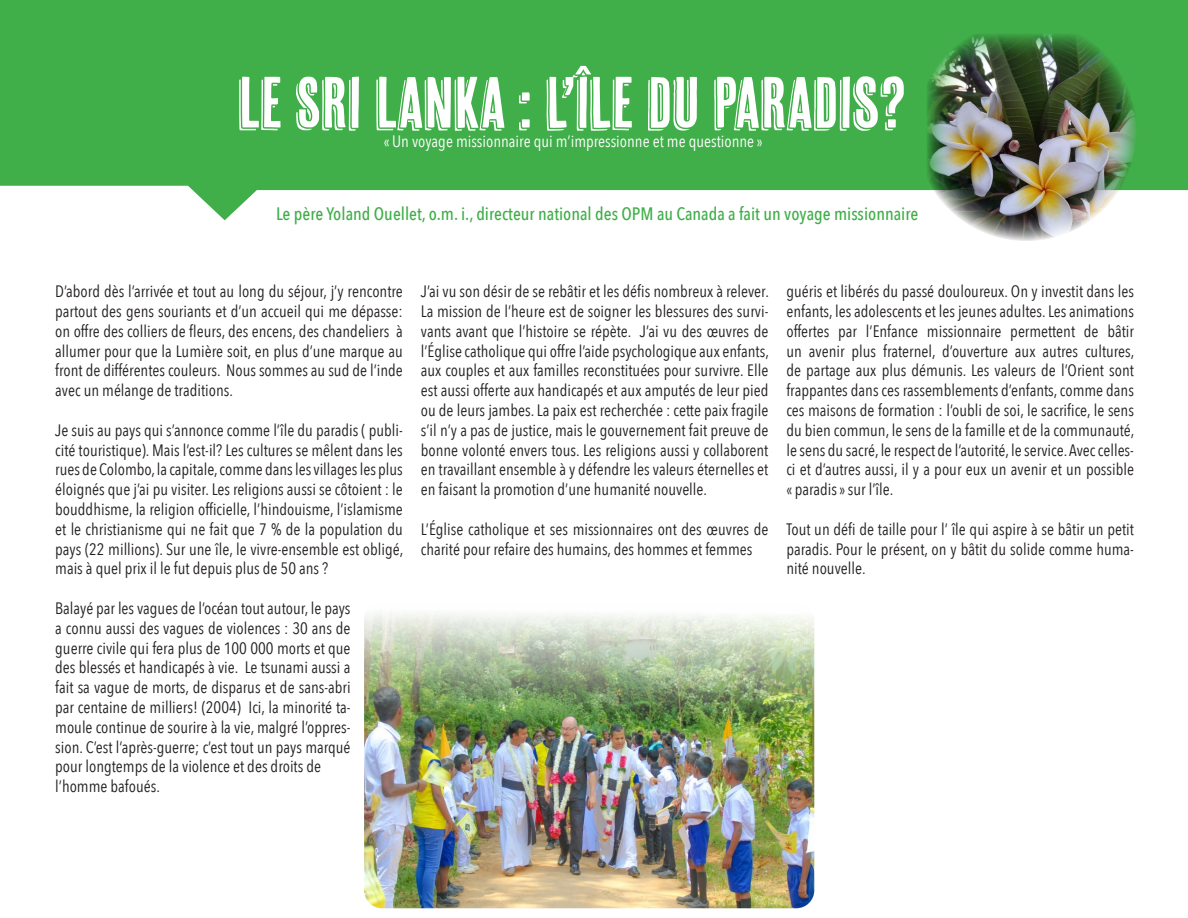
<style>
.page{position:relative;width:1188px;height:918px;background:#fff}
.page>*{position:absolute;margin:0;border:0;box-sizing:border-box;transform-origin:0 0}
.t1{font:72px "Cheap Pine";color:#fff}
.t2{font:500 18px "Avenir Next Condensed";color:#40ae49}
.t3{font:16.5px/19.8px "Avenir Next Condensed";color:#231f20;text-align:justify}
.t4{font:16.5px "Avenir Next Condensed";color:#fff}
</style>
<div class="page">
<svg style="left:0;top:0;width:1188px;height:220px;background:#59b860"></svg>
<img style="left:364px;top:613px;width:450px;height:295px">
<img style="left:927px;top:33px;width:210px;height:208px">
<p class="t1" style="left:239px;top:63px;width:670px">LE SRI LANKA : L’ÎLE DU PARADIS?</p>
<p class="t4" style="left:384px;top:127px;width:380px">« Un voyage missionnaire qui m’impressionne et me questionne »</p>
<p class="t2" style="left:276px;top:203px;width:644px">Le père Yoland Ouellet, o.m. i., directeur national des OPM au Canada a fait un voyage missionnaire</p>
<p class="t3" style="left:55px;top:281px;width:349px">D’abord dès l’arrivée et tout au long du séjour, j’y rencontre partout des gens souriants et d’un accueil qui me dépasse: on offre des colliers de fleurs, des encens, des chandeliers à allumer pour que la Lumière soit, en plus d’une marque au front de différentes couleurs. Nous sommes au sud de l’inde avec un mélange de traditions.</p>
<p class="t3" style="left:55px;top:419px;width:350px">Je suis au pays qui s’annonce comme l’île du paradis ( publi&shy;cité touristique). Mais l’est-il? Les cultures se mêlent dans les rues de Colombo, la capitale, comme dans les villages les plus éloignés que j’ai pu visiter. Les religions aussi se côtoient : le bouddhisme, la religion officielle, l’hindouisme, l’islamisme et le christianisme qui ne fait que 7 % de la population du pays (22 millions). Sur une île, le vivre-ensemble est obligé, mais à quel prix il le fut depuis plus de 50 ans ?</p>
<p class="t3" style="left:55px;top:598px;width:297px">Balayé par les vagues de l’océan tout autour, le pays a connu aussi des vagues de violences : 30 ans de guerre civile qui fera plus de 100 000 morts et que des blessés et handicapés à vie. Le tsunami aussi a fait sa vague de morts, de disparus et de sans-abri par centaine de milliers! (2004) Ici, la minorité ta&shy;moule continue de sourire à la vie, malgré l’oppres&shy;sion. C’est l’après-guerre; c’est tout un pays marqué pour longtemps de la violence et des droits de</p>
<p class="t3" style="left:55px;top:776px;width:106px">l’homme bafoués.</p>
<p class="t3" style="left:421px;top:281px;width:350px">J’ai vu son désir de se rebâtir et les défis nombreux à relever.<br>La mission de l’heure est de soigner les blessures des survi&shy;vants avant que l’histoire se répète. J’ai vu des œuvres de l’Église catholique qui offre l’aide psychologique aux enfants, aux couples et aux familles reconstituées pour survivre. Elle est aussi offerte aux handicapés et aux amputés de leur pied ou de leurs jambes. La paix est recherchée : cette paix fragile s’il n’y a pas de justice, mais le gouvernement fait preuve de bonne volonté envers tous. Les religions aussi y collaborent en travaillant ensemble à y défendre les valeurs éternelles et en faisant la promotion d’une humanité nouvelle.</p>
<p class="t3" style="left:421px;top:518px;width:349px">L’Église catholique et ses missionnaires ont des œuvres de charité pour refaire des humains, des hommes et femmes</p>
<p class="t3" style="left:786px;top:281px;width:350px">guéris et libérés du passé douloureux. On y investit dans les enfants, les adolescents et les jeunes adultes. Les animations offertes par l’Enfance missionnaire permettent de bâtir un avenir plus fraternel, d’ouverture aux autres cultures, de partage aux plus démunis. Les valeurs de l’Orient sont frappantes dans ces rassemblements d’enfants, comme dans ces maisons de formation : l’oubli de soi, le sacrifice, le sens du bien commun, le sens de la famille et de la communauté, le sens du sacré, le respect de l’autorité, le service. Avec celles&shy;ci et d’autres aussi, il y a pour eux un avenir et un possible</p>
<p class="t3" style="left:786px;top:479px;width:109px">« paradis » sur l’île.</p>
<p class="t3" style="left:786px;top:518px;width:349px">Tout un défi de taille pour l’ île qui aspire à se bâtir un petit paradis. Pour le présent, on y bâtit du solide comme huma&shy;nité nouvelle.</p>
</div>
